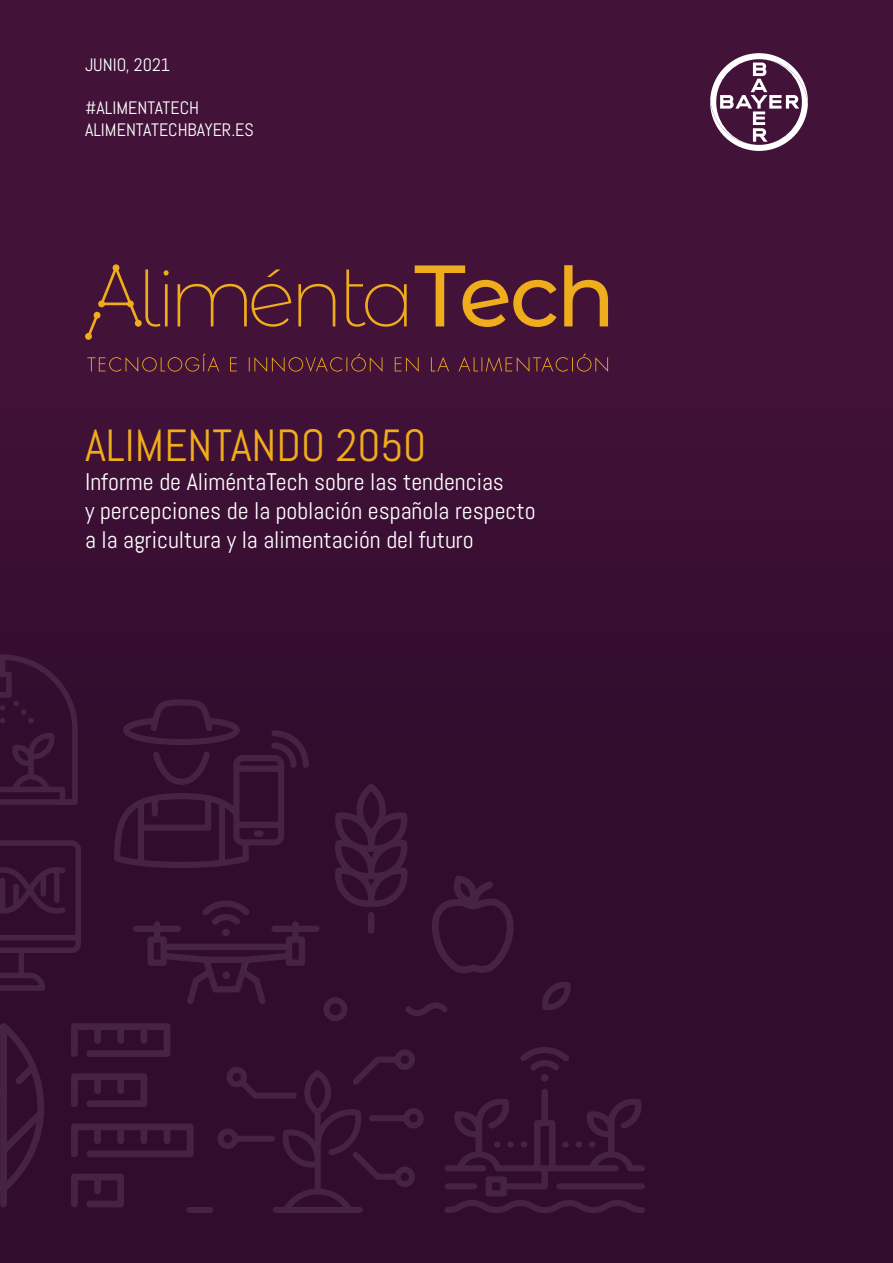
<style>
.page{position:relative;width:893px;height:1263px;background:#421239}
.page>*{position:absolute;margin:0;border:0;box-sizing:border-box;transform-origin:0 0}
.t1{font:45px "Abel";color:#efac1c}
.t2{font:24px/28.8px "Abel";color:#fff}
.t3{font:18px "Abel";color:#fff}
</style>
<div class="page">
<div style="left:0;top:273px;width:893px;height:990px;background:#380e32"></div>
<svg style="left:0;top:654px;width:645px;height:559px"></svg>
<svg style="left:710px;top:53px;width:98px;height:98px"></svg>
<svg style="left:85px;top:264px;width:523px;height:108px;fill:#421239"></svg>
<p class="t3" style="left:85px;top:53px;width:87px">JUNIO, 2021</p>
<p class="t3" style="left:85px;top:96px;width:116px">#ALIMENTATECH</p>
<p class="t3" style="left:85px;top:118px;width:170px">ALIMENTATECHBAYER.ES</p>
<p class="t1" style="left:85px;top:417px;width:343px">ALIMENTANDO 2050</p>
<p class="t2" style="left:85px;top:467px;width:452px">Informe de AliméntaTech sobre las tendencias<br>y percepciones de la población española respecto a la agricultura y la alimentación del futuro</p>
</div>
